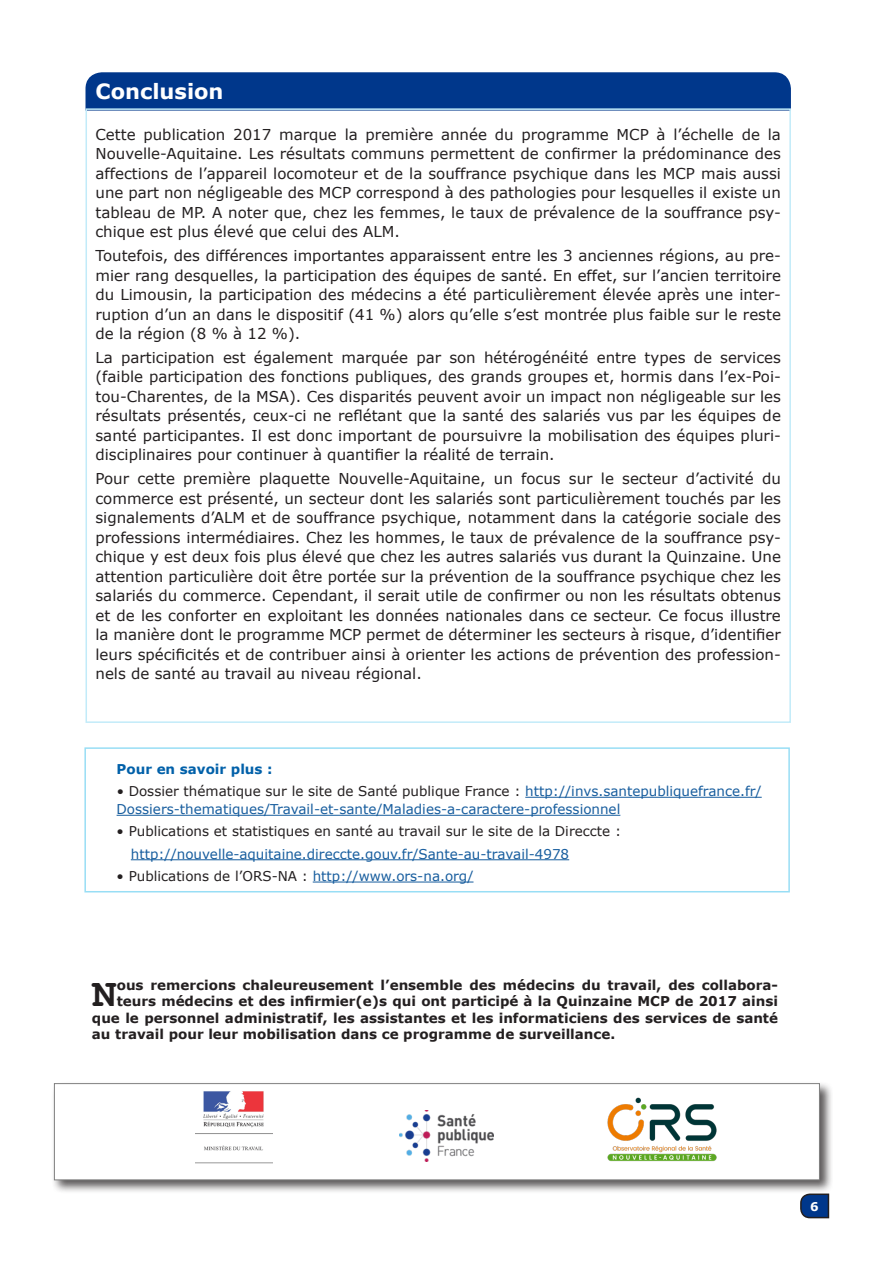
<style>
.page{position:relative;width:893px;height:1263px;background:#fff}
.page>*{position:absolute;margin:0;border:0;box-sizing:border-box;transform-origin:0 0}
.t1{font:700 40.8px "Courier New";color:#231f20}
.t2{font:700 21px "Verdana";color:#fff}
.t3{font:15px/19.5px "Verdana";color:#231f20;text-align:justify}
.t4{font:700 13.5px "Verdana";color:#231f20}
.t5{font:13.5px/18px "Verdana";color:#175d9e}
.t6{font:13.5px "Verdana";color:#231f20}
.t7{font:700 13.5px "Verdana";color:#0060a9}
.t8{font:700 12px "Verdana";color:#fff}
.s1{font-style:italic;color:#231f20}
.s2{color:#231f20}
.s3{color:#175d9e}
</style>
<div class="page">
<svg style="left:800px;top:1193px;width:30px;height:26px"></svg>
<div style="left:84px;top:747px;width:706px;height:145px;border:2px solid #98def5"></div>
<div style="left:85px;top:72px;width:706px;height:36px;background:#00378b"></div>
<hr style="left:525px;top:797px;width:237px;height:1px;background:#175d9e">
<hr style="left:117px;top:815px;width:503px;height:1px;background:#175d9e">
<hr style="left:131px;top:859px;width:438px;height:1px;background:#175d9e">
<hr style="left:313px;top:882px;width:160px;height:1px;background:#175d9e">
<div style="left:51px;top:1081px;width:782px;height:112px;background:#231f20;opacity:.75"></div>
<div style="left:54px;top:1083px;width:766px;height:97px;background:#fff;border:1px solid #808080"></div>
<img style="left:607px;top:1097px;width:110px;height:65px">
<img style="left:400px;top:1110px;width:93px;height:52px">
<img style="left:196px;top:1091px;width:76px;height:73px">
<p class="t2" style="left:96px;top:77px;width:130px">Conclusion</p>
<p class="t3" style="left:96px;top:124px;width:687px">Cette publication 2017 marque la première année du programme MCP à l’échelle de la Nouvelle-Aquitaine. Les résultats communs permettent de confirmer la prédominance des affections de l’appareil locomoteur et de la souffrance psychique dans les MCP mais aussi une part non négligeable des MCP correspond à des pathologies pour lesquelles il existe un tableau de MP. A noter que, chez les femmes, le taux de prévalence de la souffrance psy&shy;chique est plus élevé que celui des ALM.</p>
<p class="t3" style="left:96px;top:246px;width:687px">Toutefois, des différences importantes apparaissent entre les 3 anciennes régions, au pre&shy;mier rang desquelles, la participation des équipes de santé. En effet, sur l’ancien territoire du Limousin, la participation des médecins a été particulièrement élevée après une inter&shy;ruption d’un an dans le dispositif (41 %) alors qu’elle s’est montrée plus faible sur le reste de la région (8 % à 12 %).</p>
<p class="t3" style="left:96px;top:347px;width:687px">La participation est également marquée par son hétérogénéité entre types de services (faible participation des fonctions publiques, des grands groupes et, hormis dans l’ex-Poi&shy;tou-Charentes, de la MSA). Ces disparités peuvent avoir un impact non négligeable sur les résultats présentés, ceux-ci ne reflétant que la santé des salariés vus par les équipes de santé participantes. Il est donc important de poursuivre la mobilisation des équipes pluri&shy;disciplinaires pour continuer à quantifier la réalité de terrain.</p>
<p class="t3" style="left:96px;top:469px;width:687px">Pour cette première plaquette Nouvelle-Aquitaine, un focus sur le secteur d’activité du commerce est présenté, un secteur dont les salariés sont particulièrement touchés par les signalements d’ALM et de souffrance psychique, notamment dans la catégorie sociale des professions intermédiaires. Chez les hommes, le taux de prévalence de la souffrance psy&shy;chique y est deux fois plus élevé que chez les autres salariés vus durant la Quinzaine. Une attention particulière doit être portée sur la prévention de la souffrance psychique chez les salariés du commerce. Cependant, il serait utile de confirmer ou non les résultats obtenus et de les conforter en exploitant les données nationales dans ce secteur. Ce focus illustre la manière dont le programme MCP permet de déterminer les secteurs à risque, d’identifier leurs spécificités et de contribuer ainsi à orienter les actions de prévention des profession&shy;nels de santé au travail au niveau régional.</p>
<p class="t7" style="left:117px;top:759px;width:158px">Pour en savoir plus :</p>
<p class="t5" style="left:117px;top:782px;width:647px"><span class="s1">•</span> <span class="s2">Dossier thématique sur le site de Santé publique France :</span> http://invs.santepubliquefrance.fr/<br>Dossiers-thematiques/Travail-et-sante/Maladies-a-caractere-professionnel</p>
<p class="t6" style="left:117px;top:822px;width:506px">• Publications et statistiques en santé au travail sur le site de la Direccte :</p>
<p class="t5" style="left:131px;top:844px;width:440px">http://nouvelle-aquitaine.direccte.gouv.fr/Sante-au-travail-4978</p>
<p class="t6" style="left:117px;top:867px;width:358px">• Publications de l’ORS-NA : <span class="s3">http://www.ors-na.org/</span></p>
<p class="t1" style="left:92px;top:968px;width:26px">N</p>
<p class="t4" style="left:117px;top:976px;width:663px">ous remercions chaleureusement l’ensemble des médecins du travail, des collabora-</p>
<p class="t4" style="left:117px;top:992px;width:663px">teurs médecins et des infirmier(e)s qui ont participé à la Quinzaine MCP de 2017 ainsi</p>
<p class="t4" style="left:92px;top:1008px;width:688px">que le personnel administratif, les assistantes et les informaticiens des services de santé</p>
<p class="t4" style="left:92px;top:1024px;width:525px">au travail pour leur mobilisation dans ce programme de surveillance.</p>
<p class="t8" style="left:810px;top:1198px;width:10px">6</p>
</div>
